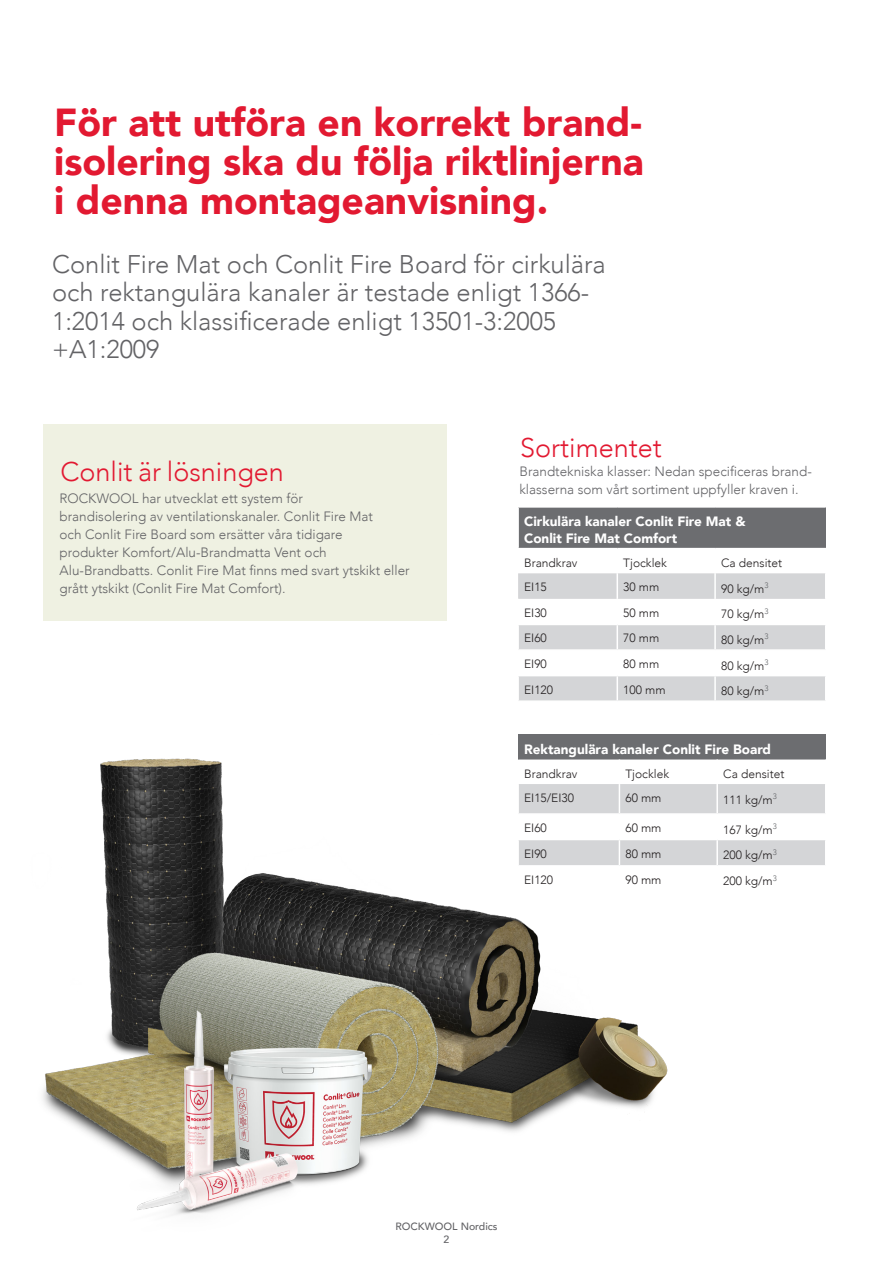
<style>
.page{position:relative;width:893px;height:1263px;background:#fff}
.page>*{position:absolute;margin:0;border:0;box-sizing:border-box;transform-origin:0 0}
.Body_copy_10_pkt{font:900 39px/39px "Avenir";color:#e21931;text-align:justify}
.Body_für_Kästchen{font:300 27px "Avenir";color:#e21931}
.Body_copy_10_pkt-2{font:300 25.5px/28.5px "Avenir";color:#636366}
.Body_copy_10_pkt-3{font:300 13.5px/18px "Avenir";color:#636366}
.t1{font:900 13.5px "Avenir";color:#fff}
.t2{font:300 12px "Avenir";color:#231f20}
.t3{font:500 10.5px "Avenir";color:#636366}
</style>
<div class="page">
<img style="left:42px;top:758px;width:626px;height:457px">
<div style="left:43px;top:424px;width:403px;height:197px;background:#eff1e2"></div>
<div style="left:518px;top:734px;width:308px;height:25px;background:#6c6d70"></div>
<hr style="left:517px;top:784px;width:2px;height:29px;background:#fff">
<hr style="left:517px;top:813px;width:102px;height:2px;background:#fff">
<hr style="left:517px;top:815px;width:2px;height:24px;background:#fff">
<hr style="left:517px;top:839px;width:102px;height:1px;background:#fff">
<hr style="left:517px;top:840px;width:2px;height:25px;background:#fff">
<hr style="left:517px;top:865px;width:102px;height:2px;background:#fff">
<hr style="left:517px;top:867px;width:2px;height:24px;background:#fff">
<svg style="left:518px;top:759px;width:308px;height:132px"></svg>
<hr style="left:517px;top:891px;width:102px;height:1px;background:#fff">
<hr style="left:619px;top:891px;width:98px;height:1px;background:#fff">
<div style="left:518px;top:507px;width:308px;height:42px;background:#6c6d70"></div>
<svg style="left:518px;top:573px;width:307px;height:127px"></svg>
<hr style="left:517px;top:506px;width:100px;height:2px;background:#fff">
<hr style="left:517px;top:508px;width:2px;height:40px;background:#fff">
<hr style="left:617px;top:506px;width:98px;height:2px;background:#fff">
<hr style="left:715px;top:506px;width:111px;height:2px;background:#fff">
<hr style="left:517px;top:548px;width:100px;height:1px;background:#fff">
<hr style="left:617px;top:548px;width:98px;height:1px;background:#fff">
<hr style="left:715px;top:548px;width:111px;height:1px;background:#fff">
<p class="Body_copy_10_pkt" style="left:54px;top:102px;width:591px">För att utföra en korrekt brand&shy;isolering ska du följa riktlinjerna i denna montageanvisning.</p>
<p class="Body_copy_10_pkt-2" style="left:52px;top:250px;width:555px">Conlit Fire Mat och Conlit Fire Board för cirkulära och rektangulära kanaler är testade enligt 1366- 1:2014 och klassificerade enligt 13501-3:2005 +A1:2009</p>
<p class="Body_für_Kästchen" style="left:61px;top:456px;width:225px">Conlit är lösningen</p>
<p class="Body_copy_10_pkt-3" style="left:60px;top:489px;width:245px">ROCKWOOL har utvecklat ett system för</p>
<p class="Body_copy_10_pkt-3" style="left:60px;top:507px;width:315px">brandisolering av ventilationskanaler. Conlit Fire Mat</p>
<p class="Body_copy_10_pkt-3" style="left:60px;top:525px;width:285px">och Conlit Fire Board som ersätter våra tidigare</p>
<p class="Body_copy_10_pkt-3" style="left:60px;top:543px;width:269px">produkter Komfort/Alu-Brandmatta Vent och</p>
<p class="Body_copy_10_pkt-3" style="left:60px;top:561px;width:352px">Alu-Brandbatts. Conlit Fire Mat finns med svart ytskikt eller grått ytskikt (Conlit Fire Mat Comfort).</p>
<p class="Body_für_Kästchen" style="left:520px;top:431px;width:143px">Sortimentet</p>
<p class="Body_copy_10_pkt-3" style="left:519px;top:462px;width:294px">Brandtekniska klasser: Nedan specificeras brand&shy;klasserna som vårt sortiment uppfyller kraven i.</p>
<p class="t1" style="left:524px;top:510px;width:223px">Cirkulära kanaler Conlit Fire Mat &amp;</p>
<p class="t1" style="left:524px;top:526px;width:155px">Conlit Fire Mat Comfort</p>
<p class="t2" style="left:524px;top:556px;width:55px">Brandkrav</p>
<p class="t2" style="left:623px;top:556px;width:45px">Tjocklek</p>
<p class="t2" style="left:721px;top:556px;width:63px">Ca densitet</p>
<p class="t2" style="left:524px;top:580px;width:24px">EI15</p>
<p class="t2" style="left:623px;top:580px;width:38px">30 mm</p>
<p class="t2" style="left:721px;top:582px;width:49px">90 kg/m<sup>3</sup></p>
<p class="t2" style="left:524px;top:606px;width:24px">EI30</p>
<p class="t2" style="left:623px;top:606px;width:38px">50 mm</p>
<p class="t2" style="left:721px;top:607px;width:49px">70 kg/m<sup>3</sup></p>
<p class="t2" style="left:524px;top:631px;width:24px">EI60</p>
<p class="t2" style="left:623px;top:631px;width:38px">70 mm</p>
<p class="t2" style="left:721px;top:633px;width:49px">80 kg/m<sup>3</sup></p>
<p class="t2" style="left:524px;top:657px;width:24px">EI90</p>
<p class="t2" style="left:623px;top:657px;width:38px">80 mm</p>
<p class="t2" style="left:721px;top:658px;width:49px">80 kg/m<sup>3</sup></p>
<p class="t2" style="left:524px;top:682px;width:30px">EI120</p>
<p class="t2" style="left:623px;top:682px;width:44px">100 mm</p>
<p class="t2" style="left:721px;top:684px;width:49px">80 kg/m<sup>3</sup></p>
<p class="t1" style="left:524px;top:737px;width:248px">Rektangulära kanaler Conlit Fire Board</p>
<p class="t2" style="left:524px;top:766px;width:55px">Brandkrav</p>
<p class="t2" style="left:625px;top:766px;width:45px">Tjocklek</p>
<p class="t2" style="left:723px;top:766px;width:63px">Ca densitet</p>
<p class="t2" style="left:524px;top:791px;width:51px">EI15/EI30</p>
<p class="t2" style="left:625px;top:791px;width:38px">60 mm</p>
<p class="t2" style="left:723px;top:792px;width:55px">111 kg/m<sup>3</sup></p>
<p class="t2" style="left:524px;top:821px;width:24px">EI60</p>
<p class="t2" style="left:625px;top:821px;width:38px">60 mm</p>
<p class="t2" style="left:723px;top:822px;width:55px">167 kg/m<sup>3</sup></p>
<p class="t2" style="left:524px;top:846px;width:24px">EI90</p>
<p class="t2" style="left:625px;top:846px;width:38px">80 mm</p>
<p class="t2" style="left:723px;top:848px;width:55px">200 kg/m<sup>3</sup></p>
<p class="t2" style="left:524px;top:873px;width:30px">EI120</p>
<p class="t2" style="left:625px;top:873px;width:38px">90 mm</p>
<p class="t2" style="left:723px;top:874px;width:55px">200 kg/m<sup>3</sup></p>
<p class="t3" style="left:395px;top:1217px;width:104px">ROCKWOOL Nordics</p>
<p class="t3" style="left:444px;top:1230px;width:7px">2</p>
</div>
